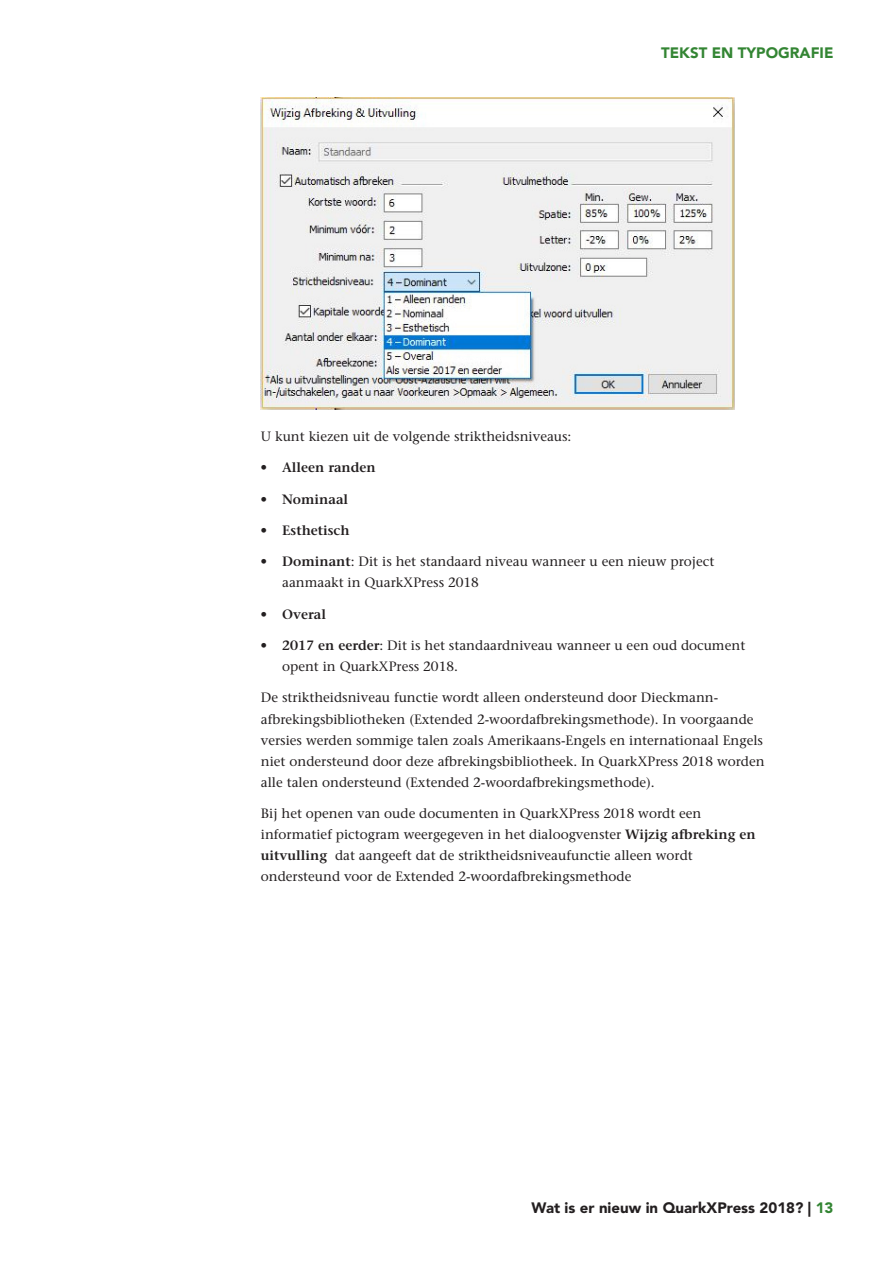
<style>
.page{position:relative;width:893px;height:1263px;background:#fff}
.page>*{position:absolute;margin:0;border:0;box-sizing:border-box;transform-origin:0 0}
.t1{font:900 15px "Avenir LT Std";color:#231f20}
.t2{font:900 15px "Avenir LT Std";color:#338533}
.t3{font:500 13.5px/21.1px "Stone Serif Std";color:#231f20}
.t4{font:600 13.5px "Stone Serif Std";color:#231f20}
.s1{font-weight:600}
.s2{color:#338533}
</style>
<div class="page">
<img style="left:261px;top:98px;width:474px;height:312px">
<p class="t2" style="left:661px;top:46px;width:174px">TEKST EN TYPOGRAFIE</p>
<p class="t3" style="left:261px;top:427px;width:312px">U kunt kiezen uit de volgende striktheidsniveaus:</p>
<p class="t4" style="left:260px;top:462px;width:117px">• Alleen randen</p>
<p class="t4" style="left:260px;top:494px;width:89px">• Nominaal</p>
<p class="t4" style="left:260px;top:525px;width:91px">• Esthetisch</p>
<p class="t3" style="left:282px;top:552px;width:434px;text-indent:-22px"><span class="s1">• Dominant</span>: Dit is het standaard niveau wanneer u een nieuw project aanmaakt in QuarkXPress 2018</p>
<p class="t4" style="left:260px;top:609px;width:67px">• Overal</p>
<p class="t3" style="left:282px;top:636px;width:465px;text-indent:-22px"><span class="s1">• 2017 en eerder</span>: Dit is het standaardniveau wanneer u een oud document opent in QuarkXPress 2018.</p>
<p class="t3" style="left:261px;top:689px;width:505px">De striktheidsniveau functie wordt alleen ondersteund door Dieckmann&shy;afbrekingsbibliotheken (Extended 2-woordafbrekingsmethode). In voorgaande versies werden sommige talen zoals Amerikaans-Engels en internationaal Engels niet ondersteund door deze afbrekingsbibliotheek. In QuarkXPress 2018 worden alle talen ondersteund (Extended 2-woordafbrekingsmethode).</p>
<p class="t3" style="left:261px;top:804px;width:496px">Bij het openen van oude documenten in QuarkXPress 2018 wordt een informatief pictogram weergegeven in het dialoogvenster <span class="s1">Wijzig afbreking en uitvulling</span> dat aangeeft dat de striktheidsniveaufunctie alleen wordt ondersteund voor de Extended 2-woordafbrekingsmethode</p>
<p class="t1" style="left:532px;top:1201px;width:303px">Wat is er nieuw in QuarkXPress 2018? | <span class="s2">13</span></p>
</div>
